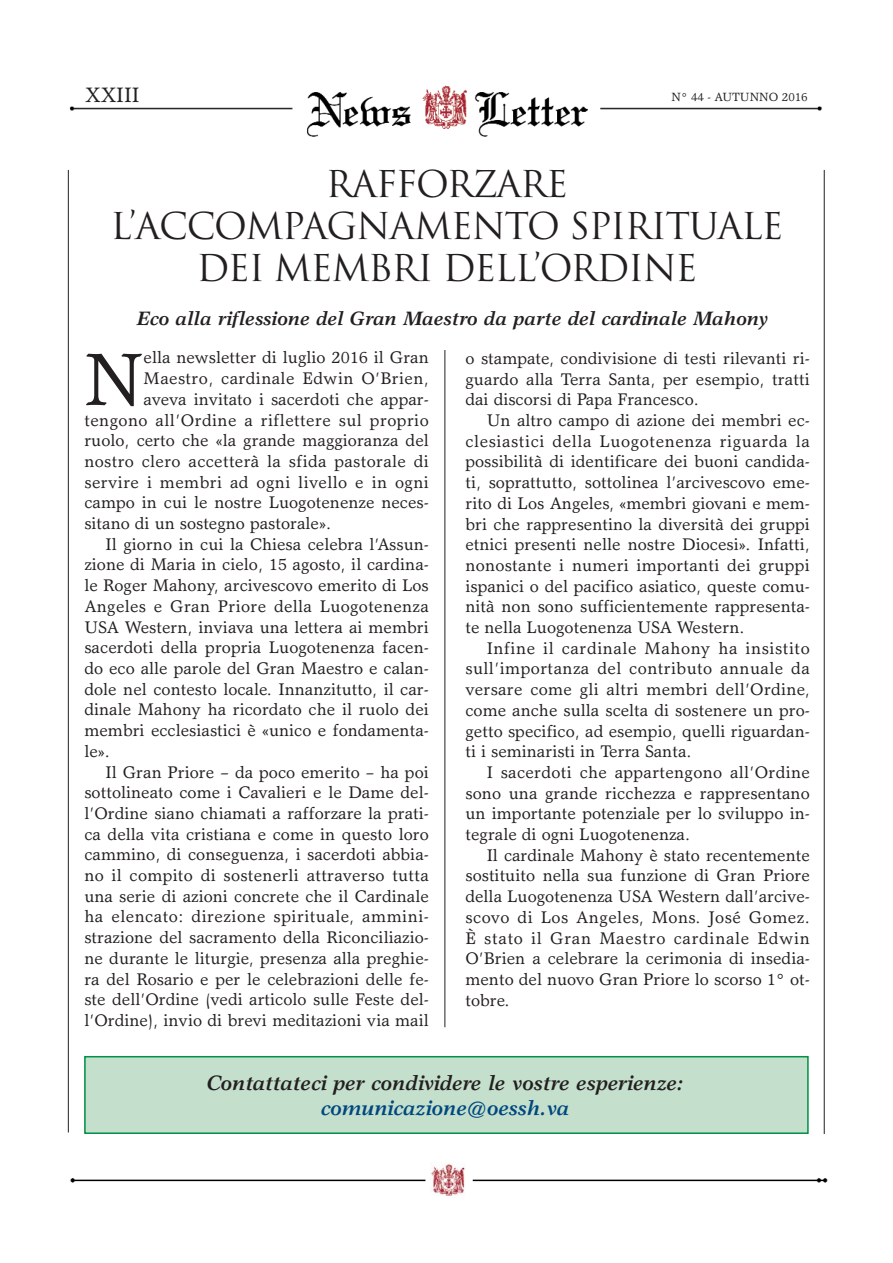
<style>
.page{position:relative;width:893px;height:1263px;background:#fff}
.page>*{position:absolute;margin:0;border:0;box-sizing:border-box;transform-origin:0 0}
.t1{font:74.55px "Garth Graphic";color:#231f20}
.t2{font:36px/42px "Trajan";letter-spacing:-.035em;color:#231f20;text-align:center}
.t3{font:italic 700 21px "Garth Graphic";color:#231f20}
.t4{font:italic 700 21px "Garth Graphic";color:#00477f}
.t5{font:21px "Garth Graphic";color:#231f20}
.t6{font:italic 700 19.5px "Garth Graphic";color:#231f20}
.t7{font:16.95px/20.7px "Garth Graphic";color:#231f20;text-align:justify}
.t8{font:16.95px "Garth Graphic";letter-spacing:.02em;color:#231f20}
.t9{font:16.95px "Garth Graphic";letter-spacing:.025em;color:#231f20}
.t10{font:16.95px "Garth Graphic";letter-spacing:.03em;color:#231f20}
.t11{font:12px "Garth Graphic";color:#231f20}
</style>
<div class="page">
<hr style="left:68px;top:170px;width:1px;height:962px;background:#231f20">
<hr style="left:824px;top:170px;width:1px;height:964px;background:#231f20">
<img style="left:69px;top:85px;width:753px;height:52px">
<img style="left:70px;top:1169px;width:758px;height:27px">
<img style="left:431px;top:1163px;width:35px;height:32px">
<hr style="left:445px;top:350px;width:1px;height:677px;background:#231f20">
<div style="left:85px;top:1057px;width:723px;height:76px;background:#c4dfcc"></div>
<div style="left:84px;top:1056px;width:725px;height:78px;border:2px solid #009147"></div>
<p class="t5" style="left:85px;top:87px;width:56px">XXIII</p>
<p class="t11" style="left:672px;top:93px;width:138px">N° 44 - AUTUNNO 2016</p>
<h2 class="t2" style="left:111px;top:164px;width:674px">RAFFORZARE<br>L’ACCOMPAGNAMENTO SPIRITUALE<br>DEI MEMBRI DELL’ORDINE</h2>
<p class="t6" style="left:137px;top:311px;width:633px">Eco alla riflessione del Gran Maestro da parte del cardinale Mahony</p>
<h1 class="t1" style="left:84px;top:351px;width:61px">N</h1>
<p class="t7" style="left:144px;top:349px;width:287px">ella newsletter di luglio 2016 il Gran</p>
<p class="t8" style="left:144px;top:372px;width:287px">Maestro, cardinale Edwin O’Brien,</p>
<p class="t7" style="left:144px;top:390px;width:287px">aveva invitato i sacerdoti che appar-</p>
<p class="t9" style="left:84px;top:413px;width:346px">tengono all’Ordine a riflettere sul proprio</p>
<p class="t7" style="left:84px;top:432px;width:346px">ruolo, certo che «la grande maggioranza del</p>
<p class="t8" style="left:84px;top:455px;width:346px">nostro clero accetterà la sfida pastorale di</p>
<p class="t9" style="left:84px;top:475px;width:346px">servire i membri ad ogni livello e in ogni</p>
<p class="t7" style="left:84px;top:494px;width:346px">campo in cui le nostre Luogotenenze neces-</p>
<p class="t7" style="left:84px;top:515px;width:248px">sitano di un sostegno pastorale».</p>
<p class="t7" style="left:106px;top:535px;width:325px">Il giorno in cui la Chiesa celebra l’Assun-</p>
<p class="t7" style="left:84px;top:556px;width:346px">zione di Maria in cielo, 15 agosto, il cardina-</p>
<p class="t7" style="left:84px;top:577px;width:346px">le Roger Mahony, arcivescovo emerito di Los</p>
<p class="t8" style="left:84px;top:600px;width:346px">Angeles e Gran Priore della Luogotenenza</p>
<p class="t7" style="left:84px;top:618px;width:346px">USA Western, inviava una lettera ai membri</p>
<p class="t7" style="left:84px;top:639px;width:346px">sacerdoti della propria Luogotenenza facen-</p>
<p class="t7" style="left:84px;top:660px;width:346px">do eco alle parole del Gran Maestro e calan-</p>
<p class="t7" style="left:84px;top:680px;width:346px">dole nel contesto locale. Innanzitutto, il car-</p>
<p class="t7" style="left:84px;top:701px;width:346px">dinale Mahony ha ricordato che il ruolo dei</p>
<p class="t7" style="left:84px;top:722px;width:346px">membri ecclesiastici è «unico e fondamenta-</p>
<p class="t7" style="left:84px;top:742px;width:27px">le».</p>
<p class="t7" style="left:106px;top:763px;width:325px">Il Gran Priore – da poco emerito – ha poi</p>
<p class="t7" style="left:84px;top:784px;width:346px">sottolineato come i Cavalieri e le Dame del-</p>
<p class="t7" style="left:84px;top:804px;width:346px">l’Ordine siano chiamati a rafforzare la prati-</p>
<p class="t7" style="left:84px;top:825px;width:346px">ca della vita cristiana e come in questo loro</p>
<p class="t7" style="left:84px;top:846px;width:346px">cammino, di conseguenza, i sacerdoti abbia-</p>
<p class="t7" style="left:84px;top:867px;width:346px">no il compito di sostenerli attraverso tutta</p>
<p class="t7" style="left:84px;top:887px;width:346px">una serie di azioni concrete che il Cardinale</p>
<p class="t10" style="left:84px;top:910px;width:346px">ha elencato: direzione spirituale, ammini-</p>
<p class="t7" style="left:84px;top:929px;width:346px">strazione del sacramento della Riconciliazio-</p>
<p class="t7" style="left:84px;top:949px;width:346px">ne durante le liturgie, presenza alla preghie-</p>
<p class="t7" style="left:84px;top:970px;width:346px">ra del Rosario e per le celebrazioni delle fe-</p>
<p class="t7" style="left:84px;top:991px;width:346px">ste dell’Ordine (vedi articolo sulle Feste del-</p>
<p class="t7" style="left:84px;top:1011px;width:346px">l’Ordine), invio di brevi meditazioni via mail</p>
<p class="t7" style="left:465px;top:350px;width:346px">o stampate, condivisione di testi rilevanti ri&shy;guardo alla Terra Santa, per esempio, tratti dai discorsi di Papa Francesco.</p>
<p class="t7" style="left:465px;top:412px;width:346px;text-indent:21px">Un altro campo di azione dei membri ec&shy;clesiastici della Luogotenenza riguarda la possibilità di identificare dei buoni candida&shy;ti, soprattutto, sottolinea l’arcivescovo eme&shy;rito di Los Angeles, «membri giovani e mem&shy;bri che rappresentino la diversità dei gruppi etnici presenti nelle nostre Diocesi». Infatti, nonostante i numeri importanti dei gruppi ispanici o del pacifico asiatico, queste comu&shy;nità non sono sufficientemente rappresenta&shy;te nella Luogotenenza USA Western.</p>
<p class="t7" style="left:465px;top:639px;width:346px;text-indent:21px">Infine il cardinale Mahony ha insistito sull’importanza del contributo annuale da versare come gli altri membri dell’Ordine, come anche sulla scelta di sostenere un pro&shy;getto specifico, ad esempio, quelli riguardan&shy;ti i seminaristi in Terra Santa.</p>
<p class="t7" style="left:465px;top:764px;width:346px;text-indent:21px">I sacerdoti che appartengono all’Ordine sono una grande ricchezza e rappresentano un importante potenziale per lo sviluppo in&shy;tegrale di ogni Luogotenenza.</p>
<p class="t7" style="left:465px;top:846px;width:346px;text-indent:21px">Il cardinale Mahony è stato recentemente sostituito nella sua funzione di Gran Priore della Luogotenenza USA Western dall’arcive&shy;scovo di Los Angeles, Mons. José Gomez.<br>È stato il Gran Maestro cardinale Edwin O’Brien a celebrare la cerimonia di insedia&shy;mento del nuovo Gran Priore lo scorso 1° ot&shy;tobre.</p>
<p class="t3" style="left:206px;top:1075px;width:479px">Contattateci per condividere le vostre esperienze:</p>
<p class="t4" style="left:321px;top:1100px;width:250px">comunicazione@oessh.va</p>
</div>
